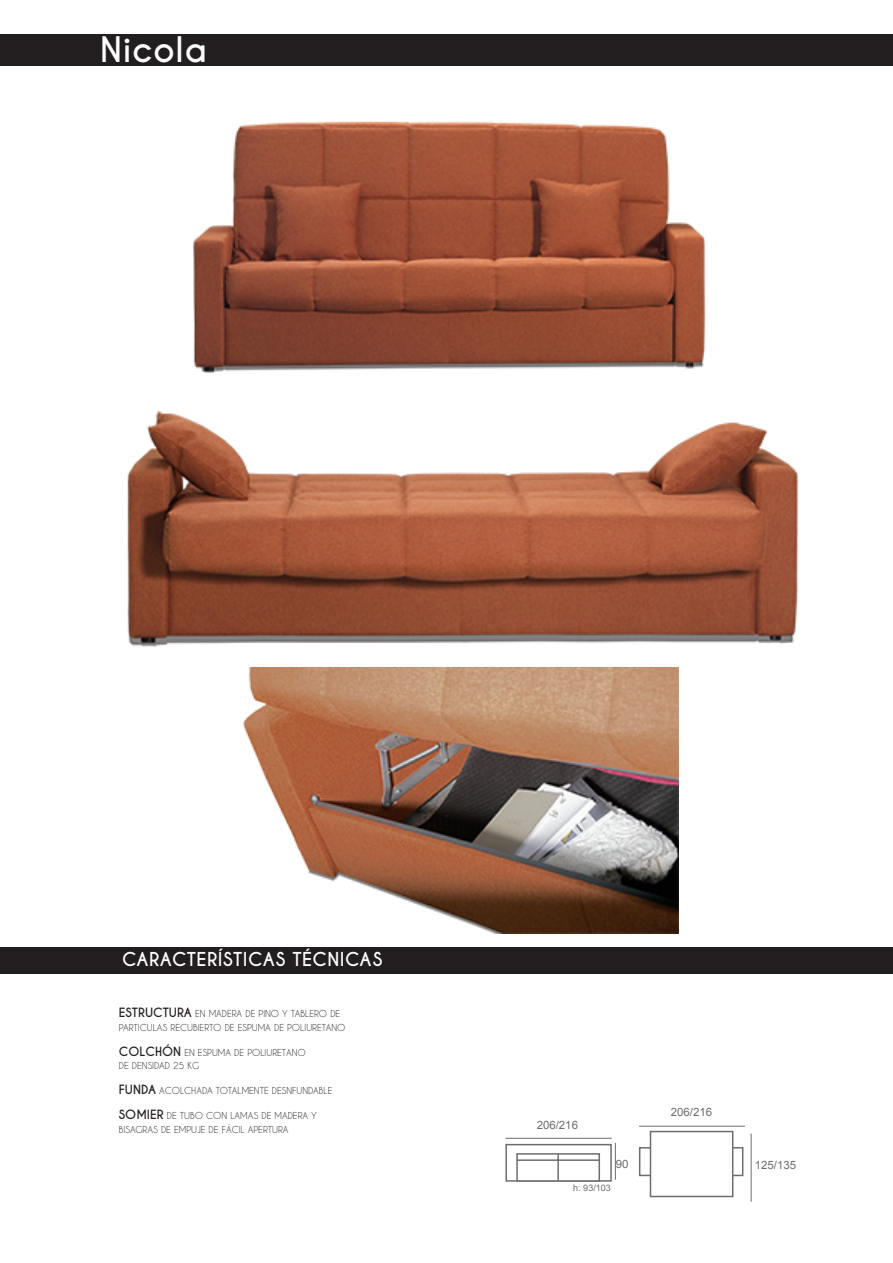
<style>
.page{position:relative;width:893px;height:1263px;background:#fff}
.page>*{position:absolute;margin:0;border:0;box-sizing:border-box;transform-origin:0 0}
.t1{font:700 33px "Caviar Dreams";letter-spacing:.025em;color:#fff}
.t2{font:700 18px "Caviar Dreams";letter-spacing:.025em;color:#fff}
.t3{font:11.4px "Arial";color:#6c6d70}
.t4{font:9px "Caviar Dreams";color:#231f20}
.t5{font:9px "Arial";color:#6c6d70}
.s1{font-weight:700;font-size:12px}
</style>
<div class="page">
<div style="left:0;top:947px;width:893px;height:26px;background:#231f20"></div>
<div style="left:0;top:34px;width:893px;height:32px;background:#231f20"></div>
<img style="left:193px;top:121px;width:513px;height:252px">
<img style="left:243px;top:670px;width:435px;height:263px">
<img style="left:127px;top:411px;width:672px;height:259px">
<div style="left:505px;top:1144px;width:107px;height:38px;background:#fff;border:2px solid #6c6d70"></div>
<div style="left:516px;top:1153px;width:84px;height:29px;background:#fff;border:2px solid #6c6d70"></div>
<hr style="left:557px;top:1153px;width:2px;height:27px;background:#6c6d70">
<hr style="left:517px;top:1159px;width:82px;height:2px;background:#6c6d70">
<hr style="left:506px;top:1138px;width:106px;height:1px;background:#6c6d70">
<hr style="left:639px;top:1126px;width:106px;height:1px;background:#6c6d70">
<hr style="left:751px;top:1133px;width:1px;height:68px;background:#6c6d70">
<hr style="left:615px;top:1143px;width:1px;height:37px;background:#6c6d70">
<div style="left:650px;top:1131px;width:83px;height:66px;background:#fff;border:2px solid #6c6d70"></div>
<div style="left:639px;top:1147px;width:12px;height:29px;border:2px solid #6c6d70"></div>
<div style="left:732px;top:1147px;width:11px;height:29px;border:2px solid #6c6d70"></div>
<p class="t1" style="left:100px;top:30px;width:109px">Nicola</p>
<p class="t2" style="left:122px;top:949px;width:262px">CARACTERÍSTICAS TÉCNICAS</p>
<p class="t4" style="left:119px;top:1008px;width:223px"><span class="s1">ESTRUCTURA</span> EN MADERA DE PINO Y TABLERO DE</p>
<p class="t4" style="left:119px;top:1022px;width:228px">PARTICULAS RECUBIERTO DE ESPUMA DE POLIURETANO</p>
<p class="t4" style="left:119px;top:1047px;width:188px"><span class="s1">COLCHÓN</span> EN ESPUMA DE POLIURETANO</p>
<p class="t4" style="left:119px;top:1060px;width:82px">DE DENSIDAD 25 KG</p>
<p class="t4" style="left:119px;top:1085px;width:215px"><span class="s1">FUNDA</span> ACOLCHADA TOTALMENTE DESNFUNDABLE</p>
<p class="t4" style="left:119px;top:1110px;width:199px"><span class="s1">SOMIER</span> DE TUBO CON LAMAS DE MADERA Y</p>
<p class="t4" style="left:119px;top:1124px;width:171px">BISAGRAS DE EMPUJE DE FÁCIL APERTURA</p>
<p class="t3" style="left:537px;top:1117px;width:43px">206/216</p>
<p class="t3" style="left:671px;top:1104px;width:43px">206/216</p>
<p class="t3" style="left:616px;top:1157px;width:14px">90</p>
<p class="t3" style="left:755px;top:1157px;width:43px">125/135</p>
<p class="t5" style="left:573px;top:1182px;width:39px">h: 93/103</p>
</div>
